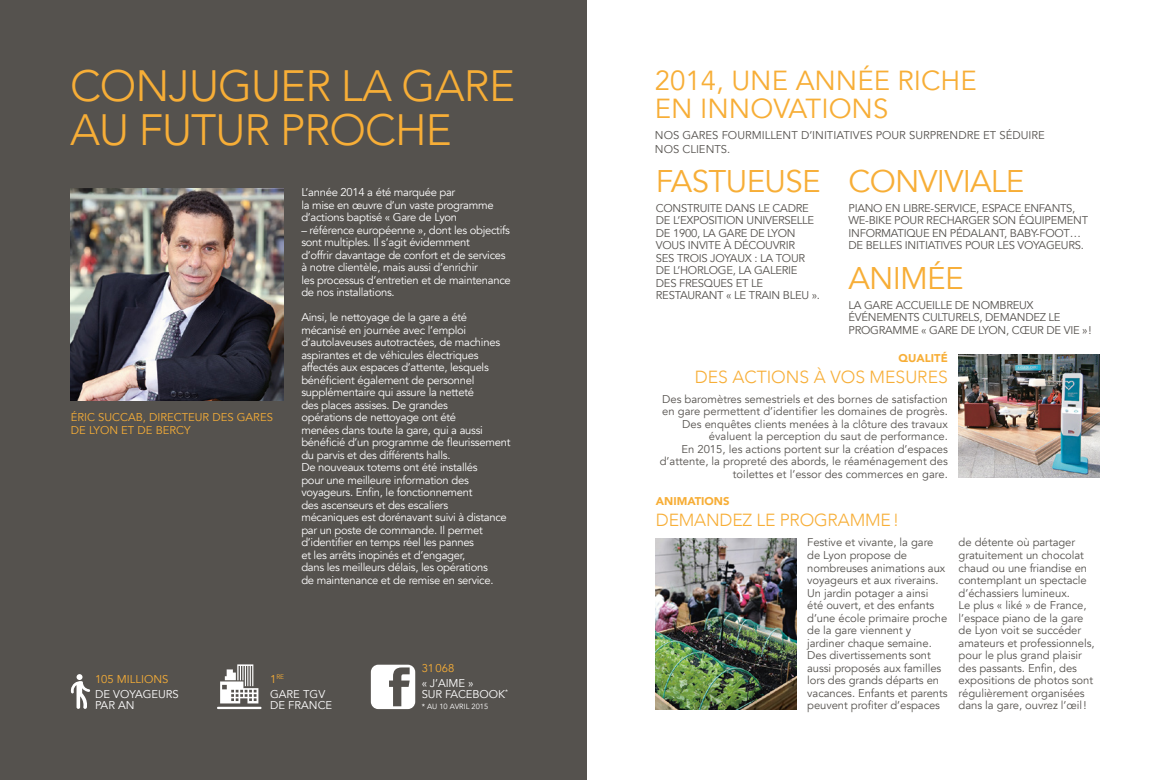
<style>
.page{position:relative;width:1170px;height:780px;background:#fff}
.page>*{position:absolute;margin:0;border:0;box-sizing:border-box;transform-origin:0 0}
.t1{font:300 43.75px/43.8px "Avenir";letter-spacing:-.02em;color:#f7ae37}
.t2{font:31.25px "Avenir";letter-spacing:-.025em;color:#f7ae37}
.t3{font:27.5px/27.5px "Avenir";color:#f7ae37}
.t4{font:300 17.5px "Avenir";letter-spacing:-.005em;color:#f7ae37}
.t5{font:11.25px/12.5px "Avenir";letter-spacing:-.025em;color:#fff}
.t6{font:11.25px/12.5px "Avenir";letter-spacing:-.005em;color:#55524e}
.t7{font:11.25px/12.5px "Avenir";letter-spacing:-.025em;color:#55524e}
.t8{font:11.25px/13.5px "Avenir";color:#f7ae37}
.t9{font:11.25px/11.2px "Avenir";color:#fff}
.t10{font:900 11.25px "Avenir";color:#f7ae37}
.t11{font:7.5px "Avenir";color:#fff}
.t12{font:6.5px "Avenir";color:#f7ae37}
.s1{font-size:11.25px}
</style>
<div class="page">
<div style="left:0;top:0;width:586px;height:780px;background:#55524e"></div>
<img style="left:958px;top:354px;width:140px;height:123px">
<img style="left:656px;top:538px;width:140px;height:171px">
<img style="left:71px;top:188px;width:212px;height:213px">
<svg style="left:71px;top:674px;width:19px;height:35px"></svg>
<svg style="left:217px;top:664px;width:44px;height:45px"></svg>
<svg style="left:371px;top:664px;width:44px;height:45px"></svg>
<h1 class="t1" style="left:70px;top:65px;width:446px">CONJUGUER LA GARE<br>AU FUTUR PROCHE</h1>
<p class="t8" style="left:71px;top:410px;width:203px">ÉRIC SUCCAB, DIRECTEUR DES GARES<br>DE LYON ET DE BERCY</p>
<p class="t5" style="left:301px;top:186px;width:194px">L’année 2014 a été marquée par<br>la mise en œuvre d’un vaste programme d’actions baptisé « Gare de Lyon</p>
<p class="t5" style="left:301px;top:224px;width:211px">– référence européenne », dont les objectifs sont multiples. Il s’agit évidemment<br>d’offrir davantage de confort et de services à notre clientèle, mais aussi d’enrichir<br>les processus d’entretien et de maintenance de nos installations.</p>
<p class="t5" style="left:301px;top:311px;width:210px">Ainsi, le nettoyage de la gare a été mécanisé en journée avec l’emploi d’autolaveuses autotractées, de machines aspirantes et de véhicules électriques affectés aux espaces d’attente, lesquels bénéficient également de personnel supplémentaire qui assure la netteté<br>des places assises. De grandes<br>opérations de nettoyage ont été<br>menées dans toute la gare, qui a aussi bénéficié d’un programme de fleurissement du parvis et des différents halls.<br>De nouveaux totems ont été installés<br>pour une meilleure information des voyageurs. Enfin, le fonctionnement<br>des ascenseurs et des escaliers<br>mécaniques est dorénavant suivi à distance par un poste de commande. Il permet d’identifier en temps réel les pannes<br>et les arrêts inopinés et d’engager,<br>dans les meilleurs délais, les opérations<br>de maintenance et de remise en service.</p>
<p class="t8" style="left:95px;top:672px;width:75px">105 MILLIONS</p>
<p class="t9" style="left:95px;top:688px;width:85px">DE VOYAGEURS<br>PAR AN</p>
<p class="t12" style="left:270px;top:673px;width:16px"><span class="s1">1</span>RE</p>
<p class="t9" style="left:270px;top:688px;width:64px">GARE TGV<br>DE FRANCE</p>
<p class="t8" style="left:421px;top:661px;width:34px">31068</p>
<p class="t5" style="left:421px;top:677px;width:88px;line-height:11.2px">« J’AIME »<br>SUR FACEBOOK<sup>*</sup></p>
<p class="t11" style="left:421px;top:702px;width:68px">* AU 10 AVRIL 2015</p>
<h3 class="t3" style="left:655px;top:68px;width:323px">2014, UNE ANNÉE RICHE<br>EN INNOVATIONS</h3>
<p class="t6" style="left:655px;top:129px;width:391px;line-height:13.5px">NOS GARES FOURMILLENT D’INITIATIVES POUR SURPRENDRE ET SÉDUIRE<br>NOS CLIENTS.</p>
<h2 class="t2" style="left:656px;top:163px;width:166px">FASTUEUSE</h2>
<p class="t7" style="left:656px;top:202px;width:166px">CONSTRUITE DANS LE CADRE<br>DE L’EXPOSITION UNIVERSELLE<br>DE 1900, LA GARE DE LYON<br>VOUS INVITE À DÉCOUVRIR<br>SES TROIS JOYAUX : LA TOUR<br>DE L’HORLOGE, LA GALERIE<br>DES FRESQUES ET LE<br>RESTAURANT « LE TRAIN BLEU ».</p>
<h2 class="t2" style="left:848px;top:163px;width:177px">CONVIVIALE</h2>
<p class="t7" style="left:848px;top:202px;width:241px">PIANO EN LIBRE-SERVICE, ESPACE ENFANTS, WE-BIKE POUR RECHARGER SON ÉQUIPEMENT INFORMATIQUE EN PÉDALANT, BABY-FOOT… DE BELLES INITIATIVES POUR LES VOYAGEURS.</p>
<h2 class="t2" style="left:848px;top:259px;width:116px">ANIMÉE</h2>
<p class="t7" style="left:848px;top:298px;width:245px">LA GARE ACCUEILLE DE NOMBREUX<br>ÉVÉNEMENTS CULTURELS, DEMANDEZ LE<br>PROGRAMME « GARE DE LYON, CŒUR DE VIE »!</p>
<p class="t10" style="left:898px;top:348px;width:51px">QUALITÉ</p>
<h3 class="t4" style="left:694px;top:367px;width:254px">DES ACTIONS À VOS MESURES</h3>
<p class="t6" style="left:659px;top:393px;width:289px;text-align:right">Des baromètres semestriels et des bornes de satisfaction en gare permettent d’identifier les domaines de progrès.<br>Des enquêtes clients menées à la clôture des travaux évaluent la perception du saut de performance.<br>En 2015, les actions portent sur la création d’espaces d’attente, la propreté des abords, le réaménagement des toilettes et l’essor des commerces en gare.</p>
<p class="t10" style="left:656px;top:491px;width:75px">ANIMATIONS</p>
<h3 class="t4" style="left:656px;top:510px;width:245px">DEMANDEZ LE PROGRAMME!</h3>
<p class="t6" style="left:807px;top:536px;width:142px">Festive et vivante, la gare de Lyon propose de nombreuses animations aux voyageurs et aux riverains.<br>Un jardin potager a ainsi<br>été ouvert, et des enfants d’une école primaire proche de la gare viennent y jardiner chaque semaine.<br>Des divertissements sont aussi proposés aux familles lors des grands départs en vacances. Enfants et parents peuvent profiter d’espaces</p>
<p class="t6" style="left:958px;top:536px;width:137px">de détente où partager gratuitement un chocolat chaud ou une friandise en contemplant un spectacle d’échassiers lumineux.<br>Le plus « liké » de France, l’espace piano de la gare de Lyon voit se succéder amateurs et professionnels, pour le plus grand plaisir des passants. Enfin, des expositions de photos sont régulièrement organisées dans la gare, ouvrez l’œil!</p>
</div>
